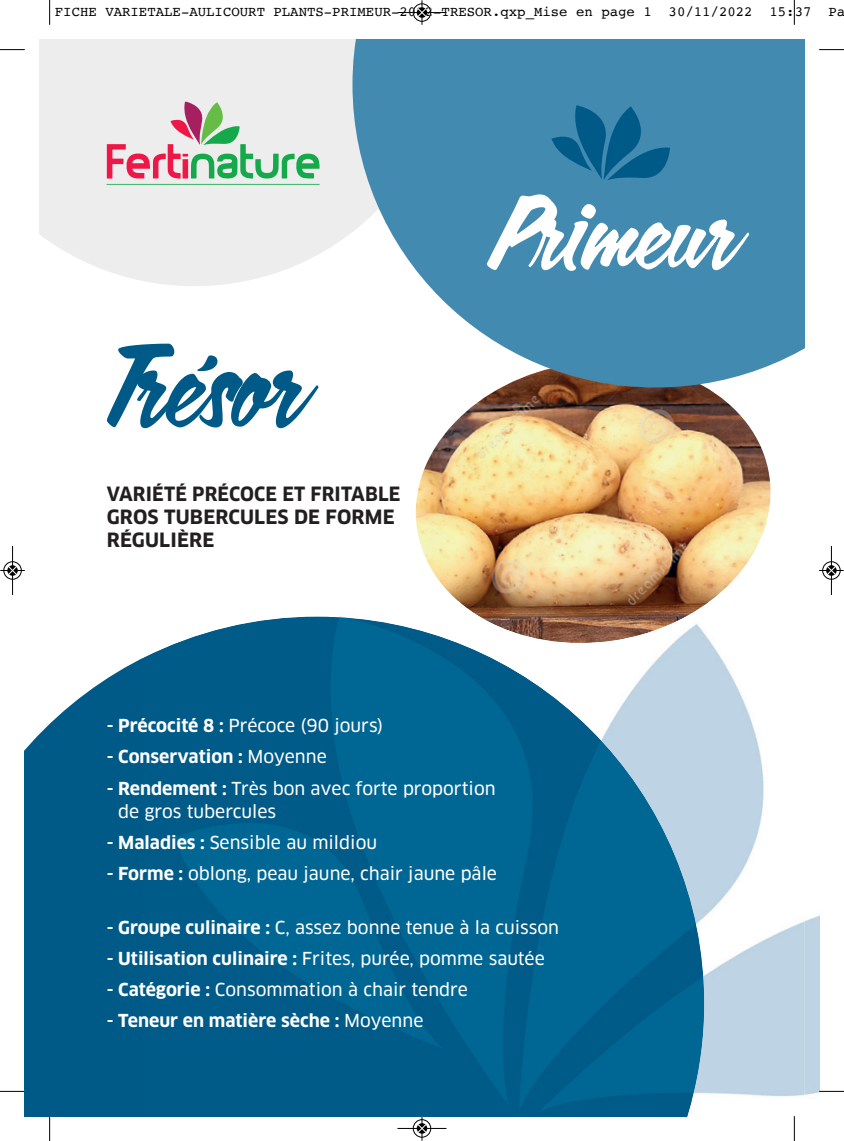
<style>
.page{position:relative;width:844px;height:1141px;background:#fff}
.page>*{position:absolute;margin:0;border:0;box-sizing:border-box;transform-origin:0 0}
.t1{font:106.05px "Calgary Script W00";color:#005a88}
.t2{font:700 19.25px/22.8px "Clan OT";letter-spacing:.01em;color:#231f20}
.t3{font:17.5px/23.6px "Clan OT News";color:#fff}
.t4{font:700 17.5px "Clan OT";color:#fff}
.t5{font:14px "Courier";color:#000}
.s1{font-family:"Clan OT";font-weight:700}
.s2{font-family:"Clan OT News";font-weight:400}
</style>
<div class="page">
<img style="left:415px;top:387px;width:356px;height:214px">
<svg style="left:25px;top:658px;width:117px;height:458px;background:#186a93"></svg>
<svg style="left:40px;top:40px;width:312px;height:246px;background:#eee"></svg>
<svg style="left:106px;top:101px;width:213px;height:84px;background:#cccdc3"></svg>
<svg style="left:352px;top:40px;width:452px;height:347px;background:#619bbc"></svg>
<svg style="left:551px;top:105px;width:118px;height:76px;background:#23739d"></svg>
<svg style="left:486px;top:194px;width:263px;height:77px"></svg>
<img style="left:691px;top:915px;width:128px;height:188px">
<div style="left:142px;top:1101px;width:549px;height:15px;background:#005b89"></div>
<img style="left:142px;top:601px;width:662px;height:500px">
<svg style="left:49px;top:0;width:1px;height:25px"></svg>
<svg style="left:0;top:49px;width:25px;height:1px"></svg>
<svg style="left:793px;top:0;width:1px;height:25px"></svg>
<svg style="left:819px;top:49px;width:24px;height:1px"></svg>
<svg style="left:49px;top:1116px;width:1px;height:25px"></svg>
<svg style="left:0;top:1091px;width:25px;height:1px"></svg>
<svg style="left:793px;top:1116px;width:1px;height:25px"></svg>
<svg style="left:819px;top:1091px;width:24px;height:1px"></svg>
<div style="left:412px;top:3px;width:19px;height:19px;border:1px solid #fff;border-radius:50%"></div>
<hr style="left:397px;top:12px;width:49px;height:1px;background:#000">
<div style="left:413px;top:4px;width:18px;height:18px;border:1px solid #000;border-radius:50%"></div>
<svg style="left:417px;top:0;width:9px;height:25px"></svg>
<div style="left:412px;top:1119px;width:19px;height:19px;border:1px solid #fff;border-radius:50%"></div>
<hr style="left:397px;top:1128px;width:49px;height:1px;background:#000">
<div style="left:413px;top:1119px;width:18px;height:18px;border:1px solid #000;border-radius:50%"></div>
<svg style="left:417px;top:1116px;width:9px;height:25px"></svg>
<div style="left:3px;top:561px;width:19px;height:19px;border:1px solid #fff;border-radius:50%"></div>
<hr style="left:12px;top:546px;width:1px;height:49px;background:#000">
<div style="left:4px;top:562px;width:18px;height:17px;border:1px solid #000;border-radius:50%"></div>
<svg style="left:0;top:566px;width:25px;height:9px"></svg>
<div style="left:821px;top:561px;width:19px;height:19px;border:1px solid #fff;border-radius:50%"></div>
<hr style="left:830px;top:546px;width:1px;height:49px;background:#000">
<div style="left:822px;top:562px;width:18px;height:17px;border:1px solid #000;border-radius:50%"></div>
<svg style="left:819px;top:566px;width:24px;height:9px"></svg>
<p class="t5" style="left:55px;top:5px;width:791px">FICHE VARIETALE-AULICOURT PLANTS-PRIMEUR-2022-TRESOR.qxp_Mise en page 1 30/11/2022 15:37 Pa</p>
<p class="t1" style="left:107px;top:321px;width:195px">Trésor</p>
<p class="t2" style="left:107px;top:484px;width:295px">VARIÉTÉ PRÉCOCE ET FRITABLE<br>GROS TUBERCULES DE FORME<br>RÉGULIÈRE</p>
<p class="t3" style="left:107px;top:715px;width:278px"><span class="s1">- Précocité 8 :</span> Précoce (90 jours)</p>
<p class="t4" style="left:107px;top:750px;width:221px">- Conservation : <span class="s2">Moyenne</span></p>
<p class="t3" style="left:118px;top:777px;width:379px;text-indent:-11px"><span class="s1">- Rendement :</span> Très bon avec forte proportion de gros tubercules</p>
<p class="t3" style="left:107px;top:832px;width:272px"><span class="s1">- Maladies :</span> Sensible au mildiou</p>
<p class="t3" style="left:107px;top:863px;width:391px"><span class="s1">- Forme :</span> oblong, peau jaune, chair jaune pâle</p>
<p class="t3" style="left:107px;top:916px;width:453px"><span class="s1">- Groupe culinaire :</span> C, assez bonne tenue à la cuisson</p>
<p class="t3" style="left:107px;top:947px;width:439px"><span class="s1">- Utilisation culinaire :</span> Frites, purée, pomme sautée</p>
<p class="t3" style="left:107px;top:978px;width:362px"><span class="s1">- Catégorie :</span> Consommation à chair tendre</p>
<p class="t4" style="left:107px;top:1013px;width:318px">- Teneur en matière sèche : <span class="s2">Moyenne</span></p>
</div>
